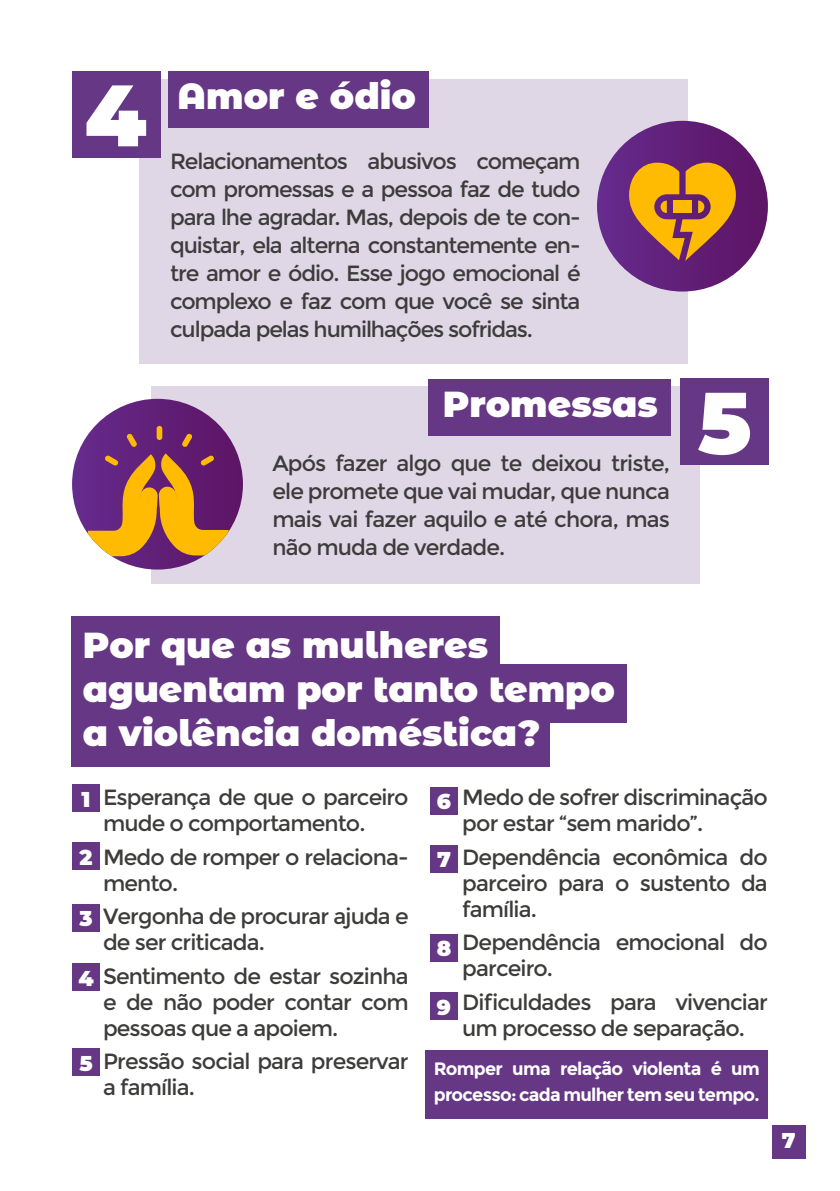
<style>
.page{position:relative;width:840px;height:1191px;background:#fff}
.page>*{position:absolute;margin:0;border:0;box-sizing:border-box;transform-origin:0 0}
.t1{font:900 87px "Montserrat Alternates";color:#fff}
.t2{font:900 36px/44px "Montserrat Alternates";color:#fff}
.t3{font:22px/26px "Montserrat";letter-spacing:-.04em;color:#3c3c3b}
.t4{font:900 21.4px "Montserrat Alternates";color:#fff}
.t5{font:700 18px/26px "Montserrat";letter-spacing:-.04em;color:#fff}
</style>
<div class="page">
<div style="left:771px;top:1125px;width:33px;height:34px;background:#663784"></div>
<div style="left:140px;top:79px;width:547px;height:284px;background:#e0d7e6"></div>
<div style="left:152px;top:386px;width:547px;height:198px;background:#e0d7e6"></div>
<div style="left:72px;top:616px;width:427px;height:59px;background:#663784"></div>
<div style="left:72px;top:664px;width:554px;height:59px;background:#663784"></div>
<div style="left:72px;top:708px;width:477px;height:59px;background:#663784"></div>
<div style="left:72px;top:71px;width:89px;height:87px;background:#663784"></div>
<div style="left:679px;top:379px;width:89px;height:86px;background:#663784"></div>
<div style="left:168px;top:71px;width:260px;height:57px;background:#663784"></div>
<div style="left:428px;top:379px;width:242px;height:56px;background:#663784"></div>
<div style="left:596px;top:121px;width:171px;height:170px;background:linear-gradient(to right,#6a3291,#5b1162);border-radius:85px"></div>
<svg style="left:628px;top:163px;width:107px;height:98px;background:#bb7833"></svg>
<div style="left:72px;top:399px;width:171px;height:170px;background:linear-gradient(to right,#662c8e,#5e1564);border-radius:85px"></div>
<div style="left:156px;top:426px;width:6px;height:14px;background:#ffbb01;border-radius:3px"></div>
<svg style="left:126px;top:433px;width:11px;height:14px"></svg>
<svg style="left:182px;top:433px;width:10px;height:14px"></svg>
<svg style="left:88px;top:453px;width:140px;height:103px;background:#ac6b46"></svg>
<div style="left:72px;top:784px;width:28px;height:28px;background:#663784"></div>
<div style="left:429px;top:786px;width:28px;height:28px;background:#663784"></div>
<div style="left:72px;top:842px;width:28px;height:28px;background:#663784"></div>
<div style="left:429px;top:845px;width:28px;height:28px;background:#663784"></div>
<div style="left:72px;top:903px;width:28px;height:28px;background:#663784"></div>
<div style="left:429px;top:933px;width:28px;height:28px;background:#663784"></div>
<div style="left:72px;top:963px;width:28px;height:28px;background:#663784"></div>
<div style="left:429px;top:992px;width:28px;height:28px;background:#663784"></div>
<div style="left:72px;top:1048px;width:28px;height:28px;background:#663784"></div>
<div style="left:425px;top:1050px;width:342px;height:69px;background:#663784"></div>
<h1 class="t1" style="left:84px;top:50px;width:63px">4</h1>
<h2 class="t2" style="left:177px;top:72px;width:240px">Amor e ódio</h2>
<p class="t3" style="left:170px;top:147px;width:412px;line-height:28px;text-align:justify">Relacionamentos abusivos começam com promessas e a pessoa faz de tudo para lhe agradar. Mas, depois de te con&shy;quistar, ela alterna constantemente en&shy;tre amor e ódio. Esse jogo emocional é complexo e faz com que você se sinta culpada pelas humilhações sofridas.</p>
<h2 class="t2" style="left:442px;top:380px;width:216px">Promessas</h2>
<p class="t3" style="left:272px;top:449px;width:399px;line-height:28px;text-align:justify">Após fazer algo que te deixou triste, ele promete que vai mudar, que nunca mais vai fazer aquilo e até chora, mas não muda de verdade.</p>
<h1 class="t1" style="left:697px;top:357px;width:55px">5</h1>
<h2 class="t2" style="left:83px;top:620px;width:533px">Por que as mulheres aguentam por tanto tempo a violência doméstica?</h2>
<p class="t3" style="left:103px;top:785px;width:307px">Esperança de que o parceiro mude o comportamento.</p>
<p class="t3" style="left:103px;top:844px;width:307px">Medo de romper o relaciona&shy;mento.</p>
<p class="t3" style="left:103px;top:903px;width:307px">Vergonha de procurar ajuda e de ser criticada.</p>
<p class="t3" style="left:103px;top:963px;width:307px;text-align:justify">Sentimento de estar sozinha e de não poder contar com pessoas que a apoiem.</p>
<p class="t3" style="left:103px;top:1048px;width:307px">Pressão social para preservar a família.</p>
<p class="t3" style="left:462px;top:785px;width:307px">Medo de sofrer discriminação por estar “sem marido”.</p>
<p class="t3" style="left:462px;top:844px;width:307px;text-align:justify">Dependência econômica do parceiro para o sustento da família.</p>
<p class="t3" style="left:462px;top:929px;width:307px">Dependência emocional do parceiro.</p>
<p class="t3" style="left:462px;top:989px;width:307px">Dificuldades para vivenciar um processo de separação.</p>
<p class="t4" style="left:82px;top:783px;width:10px">1</p>
<p class="t4" style="left:436px;top:785px;width:16px">6</p>
<p class="t4" style="left:80px;top:841px;width:15px">2</p>
<p class="t4" style="left:437px;top:843px;width:15px">7</p>
<p class="t4" style="left:79px;top:902px;width:15px">3</p>
<p class="t4" style="left:436px;top:932px;width:16px">8</p>
<p class="t4" style="left:78px;top:962px;width:17px">4</p>
<p class="t4" style="left:436px;top:991px;width:16px">9</p>
<p class="t4" style="left:79px;top:1047px;width:15px">5</p>
<p class="t5" style="left:433px;top:1055px;width:327px">Romper uma relação violenta é um processo: cada mulher tem seu tempo.</p>
<p class="t4" style="left:781px;top:1124px;width:15px">7</p>
</div>
